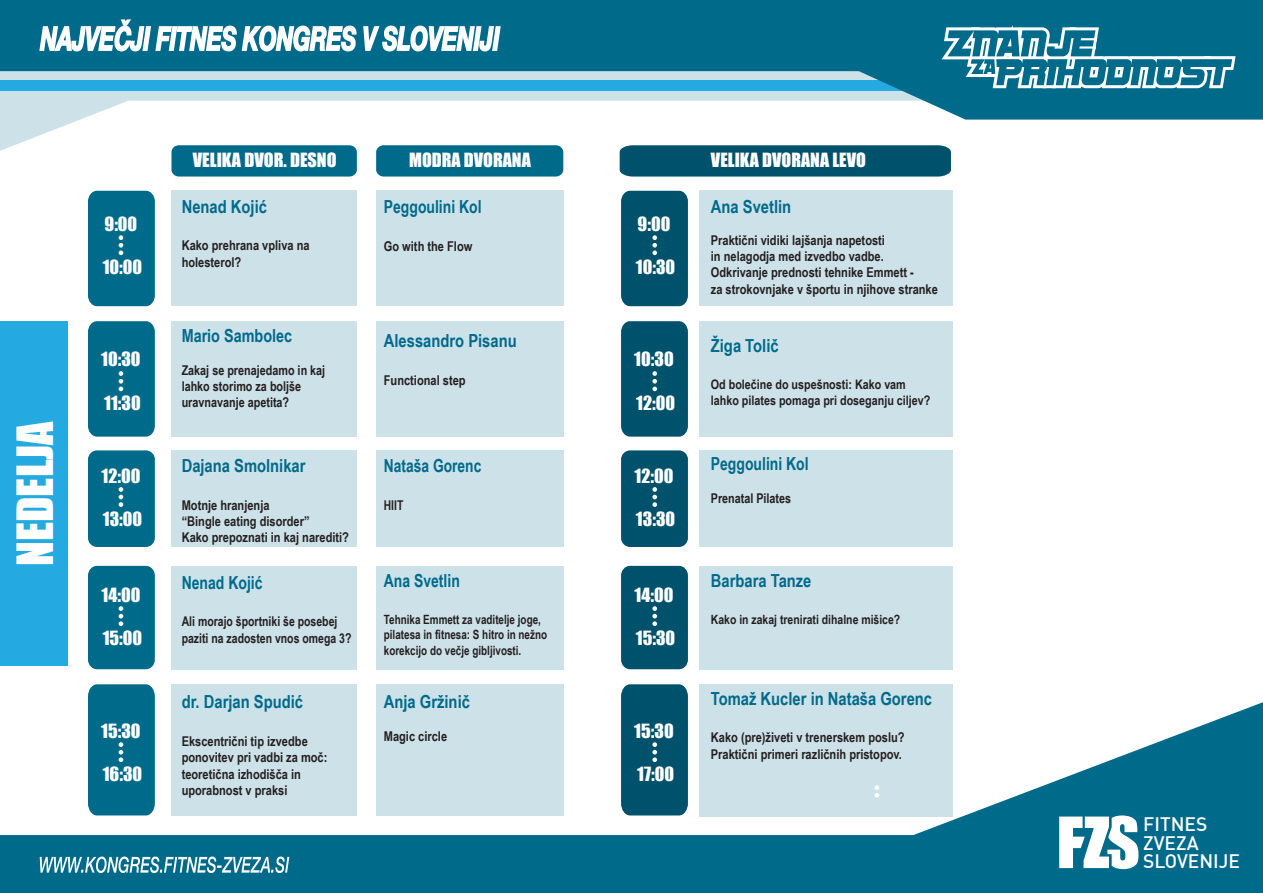
<style>
.page{position:relative;width:1263px;height:893px;background:#fff}
.page>*{position:absolute;margin:0;border:0;box-sizing:border-box;transform-origin:0 0}
.t1{font:45.9px "Impact";color:#fff}
.t2{font:500 19.12px/18.8px "DIN";color:#fff}
.t3{font:18px "Impact";color:#fff}
.t4{font:700 18px "Arial Narrow";color:#006a8b}
.t5{font:700 18px "Arial Narrow";color:#006a8b;scale:.95 1}
.t6{font:700 18px "Arial Narrow";color:#006a8b;scale:.94 1}
.t7{font:700 13.5px/16.2px "Arial Narrow";color:#231f20}
.t8{font:700 13.5px/16.2px "Arial Narrow";color:#231f20;scale:.95 1}
.t9{font:700 13.5px "Arial Narrow";color:#231f20;scale:.94 1}
.t10{font:700 13.12px/15.8px "Arial Narrow";color:#231f20}
.t11{font:700 12.75px/15.3px "Arial Narrow";color:#231f20;scale:.95 1}
.t12{font:700 12.75px "Arial Narrow";color:#231f20}
</style>
<div class="page">
<svg style="left:0;top:120px;width:953px;height:101px"></svg>
<svg style="left:0;top:702px;width:1263px;height:191px;fill:#006a8b"></svg>
<svg style="left:40px;top:856px;width:249px;height:17px"></svg>
<div style="left:171px;top:145px;width:186px;height:32px;background:#006a8b;border-radius:7px"></div>
<div style="left:376px;top:145px;width:187px;height:32px;background:#006a8b;border-radius:7px"></div>
<svg style="left:620px;top:145px;width:331px;height:32px;background:#07566f"></svg>
<div style="left:171px;top:191px;width:186px;height:115px;background:#cde1e8"></div>
<div style="left:376px;top:191px;width:187px;height:115px;background:#cde1e8"></div>
<div style="left:699px;top:191px;width:254px;height:115px;background:#cde1e8"></div>
<div style="left:171px;top:321px;width:186px;height:116px;background:#cde1e8"></div>
<div style="left:376px;top:321px;width:187px;height:116px;background:#cde1e8"></div>
<div style="left:699px;top:321px;width:254px;height:116px;background:#cde1e8"></div>
<div style="left:171px;top:450px;width:186px;height:97px;background:#cde1e8"></div>
<div style="left:376px;top:450px;width:187px;height:97px;background:#cde1e8"></div>
<div style="left:699px;top:450px;width:254px;height:97px;background:#cde1e8"></div>
<div style="left:171px;top:566px;width:186px;height:103px;background:#cde1e8"></div>
<div style="left:376px;top:566px;width:187px;height:103px;background:#cde1e8"></div>
<div style="left:699px;top:566px;width:254px;height:103px;background:#cde1e8"></div>
<div style="left:171px;top:684px;width:186px;height:131px;background:#cde1e8"></div>
<div style="left:376px;top:684px;width:187px;height:131px;background:#cde1e8"></div>
<div style="left:699px;top:684px;width:254px;height:133px;background:#cde1e8"></div>
<div style="left:88px;top:450px;width:67px;height:97px;background:#006a8b;border-radius:9px"></div>
<div style="left:88px;top:566px;width:67px;height:103px;background:#006a8b;border-radius:9px"></div>
<div style="left:88px;top:191px;width:67px;height:115px;background:#006a8b"></div>
<div style="left:88px;top:321px;width:67px;height:116px;background:#006a8b"></div>
<svg style="left:119px;top:487px;width:4px;height:20px"></svg>
<svg style="left:119px;top:606px;width:4px;height:20px"></svg>
<div style="left:621px;top:450px;width:67px;height:97px;background:#00516b;border-radius:9px"></div>
<div style="left:621px;top:566px;width:67px;height:103px;background:#00516b;border-radius:9px"></div>
<div style="left:88px;top:684px;width:67px;height:131px;background:#006a8b"></div>
<div style="left:621px;top:191px;width:67px;height:115px;background:#00516b"></div>
<div style="left:621px;top:321px;width:67px;height:116px;background:#00516b"></div>
<svg style="left:652px;top:487px;width:5px;height:20px"></svg>
<svg style="left:652px;top:606px;width:5px;height:20px"></svg>
<div style="left:621px;top:684px;width:67px;height:131px;background:#00516b"></div>
<svg style="left:874px;top:785px;width:5px;height:13px"></svg>
<div style="left:0;top:321px;width:68px;height:345px;background:#24aae1"></div>
<svg style="left:0;top:0;width:1263px;height:120px;background:#4897b1"></svg>
<svg style="left:38px;top:19px;width:464px;height:34px"></svg>
<svg style="left:936px;top:24px;width:303px;height:69px"></svg>
<svg style="left:1059px;top:815px;width:79px;height:54px"></svg>
<h1 class="t1" style="left:0;top:566px;width:146px;rotate:-90deg">NEDELJA</h1>
<h3 class="t3" style="left:105px;top:210px;width:34px">9:00</h3>
<h3 class="t3" style="left:103px;top:253px;width:41px">10:00</h3>
<h3 class="t3" style="left:101px;top:345px;width:41px">10:30</h3>
<h3 class="t3" style="left:104px;top:388px;width:38px">11:30</h3>
<h3 class="t3" style="left:101px;top:461px;width:40px">12:00</h3>
<h3 class="t3" style="left:103px;top:505px;width:41px">13:00</h3>
<h3 class="t3" style="left:102px;top:581px;width:40px">14:00</h3>
<h3 class="t3" style="left:103px;top:624px;width:41px">15:00</h3>
<h3 class="t3" style="left:101px;top:717px;width:41px">15:30</h3>
<h3 class="t3" style="left:103px;top:760px;width:41px">16:30</h3>
<h3 class="t3" style="left:193px;top:146px;width:145px">VELIKA DVOR. DESNO</h3>
<h3 class="t4" style="left:182px;top:193px;width:87px">Nenad Kojić</h3>
<p class="t7" style="left:182px;top:237px;width:129px">Kako prehrana vpliva na holesterol?</p>
<h3 class="t4" style="left:182px;top:322px;width:112px">Mario Sambolec</h3>
<p class="t7" style="left:182px;top:361px;width:145px">Zakaj se prenajedamo in kaj lahko storimo za boljše uravnavanje apetita?</p>
<h3 class="t4" style="left:182px;top:452px;width:125px">Dajana Smolnikar</h3>
<p class="t7" style="left:182px;top:497px;width:169px">Motnje hranjenja<br>“Bingle eating disorder”<br>Kako prepoznati in kaj narediti?</p>
<h3 class="t5" style="left:182px;top:569px;width:87px">Nenad Kojić</h3>
<p class="t8" style="left:182px;top:613px;width:180px">Ali morajo športniki še posebej paziti na zadosten vnos omega 3?</p>
<h3 class="t4" style="left:182px;top:688px;width:123px">dr. Darjan Spudić</h3>
<p class="t7" style="left:182px;top:733px;width:147px">Ekscentrični tip izvedbe ponovitev pri vadbi za moč: teoretična izhodišča in uporabnost v praksi</p>
<h3 class="t3" style="left:409px;top:146px;width:123px">MODRA DVORANA</h3>
<h3 class="t3" style="left:711px;top:146px;width:156px">VELIKA DVORANA LEVO</h3>
<h3 class="t5" style="left:384px;top:193px;width:104px">Peggoulini Kol</h3>
<p class="t7" style="left:384px;top:238px;width:90px">Go with the Flow</p>
<h3 class="t4" style="left:384px;top:327px;width:134px">Alessandro Pisanu</h3>
<p class="t7" style="left:384px;top:371px;width:83px">Functional step</p>
<h3 class="t6" style="left:384px;top:452px;width:105px">Nataša Gorenc</h3>
<p class="t9" style="left:384px;top:495px;width:22px">HIIT</p>
<h3 class="t5" style="left:384px;top:567px;width:82px">Ana Svetlin</h3>
<p class="t11" style="left:384px;top:611px;width:173px">Tehnika Emmett za vaditelje joge, pilatesa in fitnesa: S hitro in nežno korekcijo do večje gibljivosti.</p>
<h3 class="t4" style="left:384px;top:688px;width:88px">Anja Gržinič</h3>
<p class="t7" style="left:384px;top:727px;width:65px">Magic circle</p>
<h3 class="t3" style="left:638px;top:210px;width:34px">9:00</h3>
<h3 class="t3" style="left:636px;top:253px;width:41px">10:30</h3>
<h3 class="t3" style="left:634px;top:345px;width:41px">10:30</h3>
<h3 class="t3" style="left:636px;top:388px;width:40px">12:00</h3>
<h3 class="t3" style="left:634px;top:461px;width:40px">12:00</h3>
<h3 class="t3" style="left:636px;top:505px;width:41px">13:30</h3>
<h3 class="t3" style="left:635px;top:581px;width:40px">14:00</h3>
<h3 class="t3" style="left:636px;top:624px;width:41px">15:30</h3>
<h3 class="t3" style="left:634px;top:717px;width:41px">15:30</h3>
<h3 class="t3" style="left:637px;top:760px;width:38px">17:00</h3>
<h3 class="t4" style="left:711px;top:193px;width:82px">Ana Svetlin</h3>
<p class="t7" style="left:711px;top:231px;width:229px">Praktični vidiki lajšanja napetosti<br>in nelagodja med izvedbo vadbe.<br>Odkrivanje prednosti tehnike Emmett -<br>za strokovnjake v športu in njihove stranke</p>
<h3 class="t4" style="left:711px;top:332px;width:69px">Žiga Tolič</h3>
<p class="t10" style="left:711px;top:376px;width:221px">Od bolečine do uspešnosti: Kako vam lahko pilates pomaga pri doseganju ciljev?</p>
<h3 class="t5" style="left:711px;top:450px;width:104px">Peggoulini Kol</h3>
<p class="t7" style="left:711px;top:489px;width:82px">Prenatal Pilates</p>
<h3 class="t4" style="left:711px;top:567px;width:102px">Barbara Tanze</h3>
<p class="t12" style="left:711px;top:610px;width:191px">Kako in zakaj trenirati dihalne mišice?</p>
<h3 class="t4" style="left:711px;top:685px;width:223px">Tomaž Kucler in Nataša Gorenc</h3>
<p class="t7" style="left:711px;top:729px;width:195px">Kako (pre)živeti v trenerskem poslu?<br>Praktični primeri različnih pristopov.</p>
<h2 class="t2" style="left:1143px;top:814px;width:98px">FITNES<br>ZVEZA<br>SLOVENIJE</h2>
</div>
